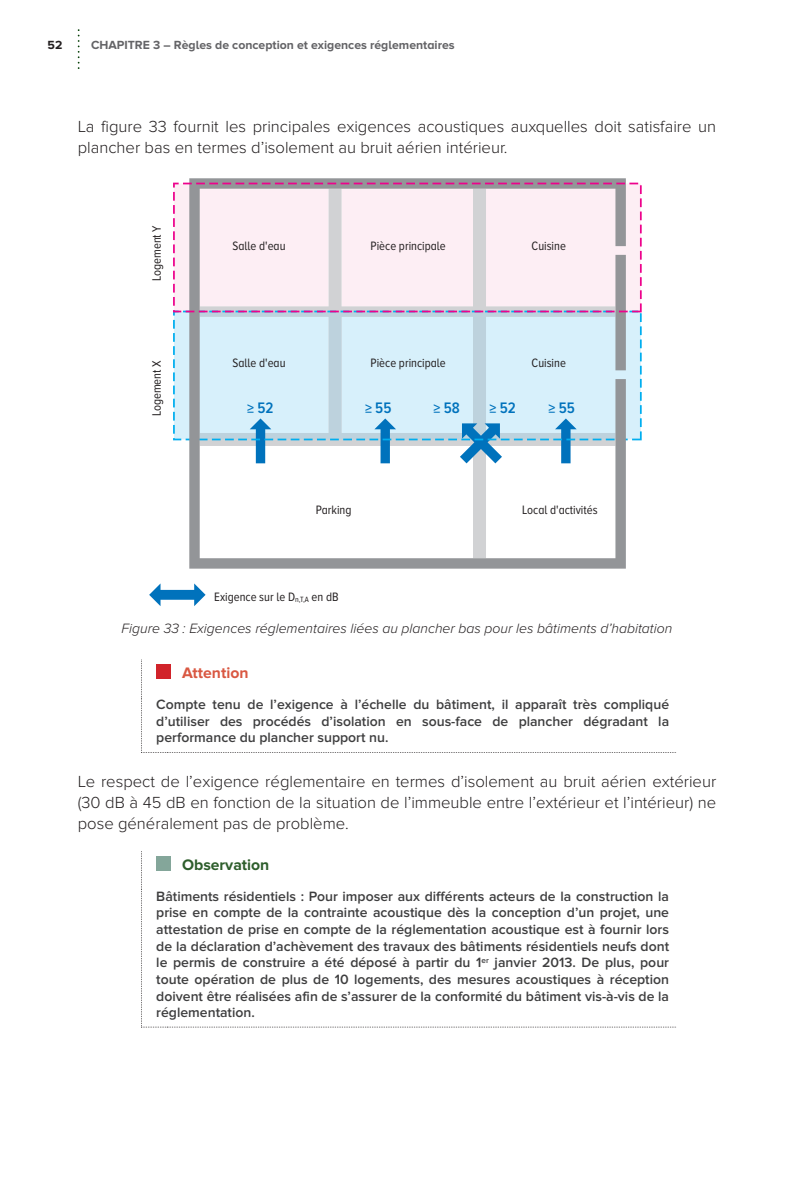
<style>
.page{position:relative;width:794px;height:1191px;background:#fff}
.page>*{position:absolute;margin:0;border:0;box-sizing:border-box;transform-origin:0 0}
.t1{font:300 16.62px/21px "Proxima Nova";color:#231f20}
.t2{font:600 15.75px "Proxima Nova A Cond";color:#0072bc}
.t3{font:700 15.75px "Proxima Nova";color:#2e5e2c}
.t4{font:700 15.75px "Proxima Nova";color:#d95842}
.t5{font:600 14px/16.6px "Proxima Nova";color:#3e3e3f;text-align:justify}
.t6{font:italic 300 14px "Proxima Nova";color:#231f20}
.t7{font:12.6px "Proxima Nova A Cond";color:#231f20}
.t8{font:700 12.25px "Proxima Nova A";color:#636366}
.t9{font:700 12.25px "Proxima Nova";color:#231f20}
</style>
<div class="page">
<svg style="left:78px;top:29px;width:2px;height:40px"></svg>
<svg style="left:173px;top:312px;width:468px;height:128px;background:#c8ebf9"></svg>
<svg style="left:189px;top:178px;width:437px;height:390px"></svg>
<svg style="left:173px;top:183px;width:468px;height:129px;background:#f0e1e8"></svg>
<svg style="left:149px;top:583px;width:56px;height:23px"></svg>
<svg style="left:141px;top:659px;width:535px;height:94px"></svg>
<div style="left:156px;top:664px;width:15px;height:15px;background:#d1232a"></div>
<svg style="left:141px;top:851px;width:535px;height:176px"></svg>
<div style="left:156px;top:856px;width:15px;height:15px;background:#84a69a"></div>
<p class="t9" style="left:48px;top:38px;width:16px">52</p>
<p class="t8" style="left:91px;top:38px;width:365px">CHAPITRE 3 – Règles de conception et exigences réglementaires</p>
<p class="t1" style="left:78px;top:116px;width:640px">La figure 33 fournit les principales exigences acoustiques auxquelles doit satisfaire un plancher bas en termes d’isolement au bruit aérien intérieur.</p>
<p class="t7" style="left:150px;top:281px;width:57px;rotate:-90deg">Logement Y</p>
<p class="t7" style="left:150px;top:416px;width:57px;rotate:-90deg">Logement X</p>
<p class="t7" style="left:232px;top:239px;width:54px">Salle d'eau</p>
<p class="t7" style="left:370px;top:239px;width:77px">Pièce principale</p>
<p class="t7" style="left:531px;top:239px;width:36px">Cuisine</p>
<p class="t7" style="left:232px;top:356px;width:54px">Salle d'eau</p>
<p class="t7" style="left:370px;top:356px;width:77px">Pièce principale</p>
<p class="t7" style="left:531px;top:356px;width:36px">Cuisine</p>
<p class="t2" style="left:247px;top:399px;width:28px">≥ 52</p>
<p class="t2" style="left:365px;top:399px;width:28px">≥ 55</p>
<p class="t2" style="left:433px;top:399px;width:28px">≥ 58</p>
<p class="t2" style="left:489px;top:399px;width:28px">≥ 52</p>
<p class="t2" style="left:548px;top:399px;width:28px">≥ 55</p>
<p class="t7" style="left:316px;top:503px;width:37px">Parking</p>
<p class="t7" style="left:522px;top:503px;width:77px">Local d'activités</p>
<p class="t7" style="left:214px;top:590px;width:126px">Exigence sur le D<sub>n,T,A</sub> en dB</p>
<p class="t6" style="left:122px;top:620px;width:552px">Figure 33 : Exigences réglementaires liées au plancher bas pour les bâtiments d’habitation</p>
<p class="t4" style="left:182px;top:664px;width:68px">Attention</p>
<p class="t5" style="left:156px;top:696px;width:514px">Compte tenu de l’exigence à l’échelle du bâtiment, il apparaît très compliqué d’utiliser des procédés d’isolation en sous-face de plancher dégradant la performance du plancher support nu.</p>
<p class="t1" style="left:78px;top:771px;width:640px;text-align:justify">Le respect de l’exigence réglementaire en termes d’isolement au bruit aérien extérieur (30 dB à 45 dB en fonction de la situation de l’immeuble entre l’extérieur et l’intérieur) ne pose généralement pas de problème.</p>
<p class="t3" style="left:182px;top:855px;width:89px">Observation</p>
<p class="t5" style="left:156px;top:888px;width:514px">Bâtiments résidentiels : Pour imposer aux différents acteurs de la construction la prise en compte de la contrainte acoustique dès la conception d’un projet, une attestation de prise en compte de la réglementation acoustique est à fournir lors de la déclaration d’achèvement des travaux des bâtiments résidentiels neufs dont le permis de construire a été déposé à partir du 1<sup>er</sup> janvier 2013. De plus, pour toute opération de plus de 10 logements, des mesures acoustiques à réception doivent être réalisées afin de s’assurer de la conformité du bâtiment vis-à-vis de la réglementation.</p>
</div>
